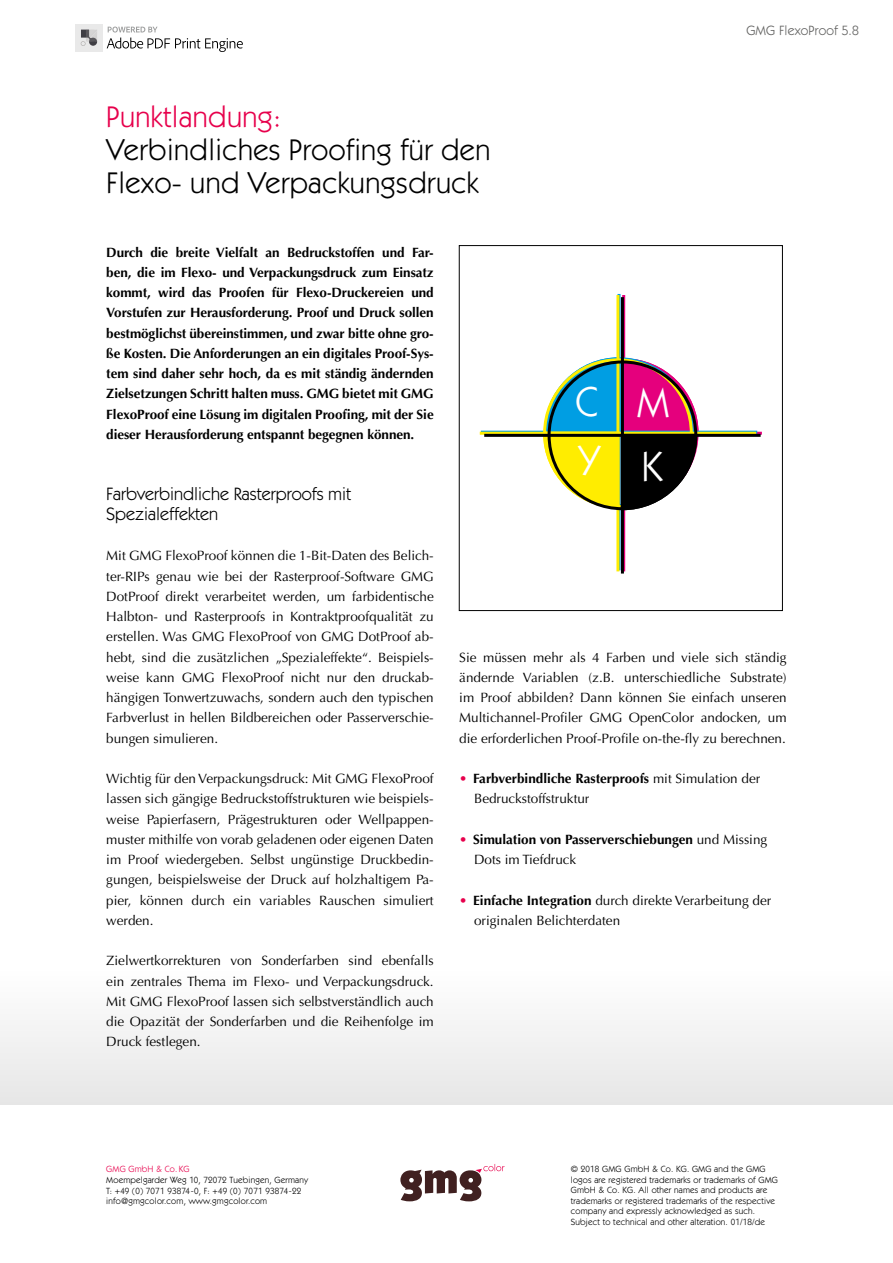
<style>
.page{position:relative;width:893px;height:1263px;background:#fff}
.page>*{position:absolute;margin:0;border:0;box-sizing:border-box;transform-origin:0 0}
.t1{font:42px/61.5px "ITC Kabel Std";color:#fff}
.t2{font:30px/33px "ITC Kabel Std";letter-spacing:.015em;color:#000}
.t3{font:30px "ITC Kabel Std";letter-spacing:.015em;color:#e7004c}
.t4{font:18px/20.2px "ITC Kabel Std";color:#000}
.t5{font:13.5px/20.2px "Optima LT Std";color:#000;text-align:justify}
.t6{font:700 13.5px/20.2px "Optima LT Std";letter-spacing:-.005em;color:#000;text-align:justify}
.t7{font:13.5px "ITC Kabel Std";letter-spacing:.015em;color:#636362}
.t8{font:9px/10.5px "ITC Kabel Std";letter-spacing:.02em;color:#000}
.t9{font:9px "ITC Kabel Std";letter-spacing:.02em;color:#e7004c}
.s1{color:#e7004c}
.s2{font-weight:700}
.s3{font-weight:400;color:#e7004c}
.s4{font-weight:400}
</style>
<div class="page">
<div style="left:75px;top:24px;width:28px;height:27px;background:#e9e9e9"></div>
<svg style="left:81px;top:30px;width:16px;height:16px"></svg>
<svg style="left:107px;top:27px;width:136px;height:25px"></svg>
<svg style="left:400px;top:1164px;width:105px;height:37px"></svg>
<div style="left:0;top:809px;width:893px;height:296px;background:linear-gradient(to bottom,#fff,#ededed)"></div>
<div style="left:459px;top:245px;width:324px;height:366px;border:1px solid #000"></div>
<hr style="left:485px;top:432px;width:277px;height:3px;background:#e5007d">
<hr style="left:622px;top:295px;width:3px;height:276px;background:#e5007d">
<hr style="left:617px;top:294px;width:3px;height:276px;background:#009ee3">
<hr style="left:481px;top:431px;width:276px;height:3px;background:#009ee3">
<hr style="left:480px;top:432px;width:276px;height:3px;background:#ffed00">
<hr style="left:616px;top:295px;width:3px;height:276px;background:#ffed00">
<hr style="left:484px;top:434px;width:277px;height:3px;background:#000">
<hr style="left:621px;top:297px;width:3px;height:276px;background:#000">
<svg style="left:542px;top:356px;width:158px;height:156px"></svg>
<h2 class="t3" style="left:106px;top:99px;width:176px">Punktlandung:</h2>
<h2 class="t2" style="left:106px;top:133px;width:385px">Verbindliches Proofing für den<br>Flexo- und Verpackungsdruck</h2>
<p class="t6" style="left:106px;top:242px;width:329px">Durch die breite Vielfalt an Bedruckstoffen und Far&shy;ben, die im Flexo- und Verpackungsdruck zum Einsatz kommt, wird das Proofen für Flexo-Druckereien und Vorstufen zur Herausforderung. Proof und Druck sollen bestmöglichst übereinstimmen, und zwar bitte ohne gro&shy;ße Kosten. Die Anforderungen an ein digitales Proof-Sys&shy;tem sind daher sehr hoch, da es mit ständig ändernden Zielsetzungen Schritt halten muss. GMG bietet mit GMG FlexoProof eine Lösung im digitalen Proofing, mit der Sie dieser Herausforderung entspannt begegnen können.</p>
<p class="t7" style="left:746px;top:23px;width:114px">GMG FlexoProof 5.8</p>
<h1 class="t1" style="left:576px;top:371px;width:95px">C M<br>Y K</h1>
<h3 class="t4" style="left:106px;top:483px;width:246px">Farbverbindliche Rasterproofs mit<br>Spezialeffekten</h3>
<p class="t5" style="left:106px;top:546px;width:329px">Mit GMG FlexoProof können die 1-Bit-Daten des Belich&shy;ter-RIPs genau wie bei der Rasterproof-Software GMG DotProof direkt verarbeitet werden, um farbidentische Halbton- und Rasterproofs in Kontraktproofqualität zu erstellen. Was GMG FlexoProof von GMG DotProof ab&shy;hebt, sind die zusätzlichen „Spezialeffekte“. Beispiels&shy;weise kann GMG FlexoProof nicht nur den druckab&shy;hängigen Tonwertzuwachs, sondern auch den typischen Farbverlust in hellen Bildbereichen oder Passerverschie&shy;bungen simulieren.</p>
<p class="t5" style="left:106px;top:769px;width:329px">Wichtig für den Verpackungsdruck: Mit GMG FlexoProof lassen sich gängige Bedruckstoffstrukturen wie beispiels&shy;weise Papierfasern, Prägestrukturen oder Wellpappen&shy;muster mithilfe von vorab geladenen oder eigenen Daten im Proof wiedergeben. Selbst ungünstige Druckbedin&shy;gungen, beispielsweise der Druck auf holzhaltigem Pa&shy;pier, können durch ein variables Rauschen simuliert werden.</p>
<p class="t5" style="left:106px;top:951px;width:329px">Zielwertkorrekturen von Sonderfarben sind ebenfalls ein zentrales Thema im Flexo- und Verpackungsdruck.<br>Mit GMG FlexoProof lassen sich selbstverständlich auch die Opazität der Sonderfarben und die Reihenfolge im Druck festlegen.</p>
<p class="t5" style="left:459px;top:647px;width:329px">Sie müssen mehr als 4 Farben und viele sich ständig ändernde Variablen (z.B. unterschiedliche Substrate) im Proof abbilden? Dann können Sie einfach unseren Multichannel-Profiler GMG OpenColor andocken, um die erforderlichen Proof-Profile on-the-fly zu berechnen.</p>
<p class="t5" style="left:474px;top:769px;width:288px;text-indent:-15px"><span class="s1">•</span> <span class="s2">Farbverbindliche Rasterproofs</span> mit Simulation der<br>Bedruckstoffstruktur</p>
<p class="t6" style="left:474px;top:829px;width:295px;text-indent:-15px"><span class="s3">•</span> Simulation von Passerverschiebungen <span class="s4">und Missing<br>Dots im Tiefdruck</span></p>
<p class="t5" style="left:474px;top:890px;width:299px;text-indent:-15px"><span class="s1">•</span> <span class="s2">Einfache Integration</span> durch direkte Verarbeitung der originalen Belichterdaten</p>
<p class="t9" style="left:106px;top:1164px;width:85px">GMG GmbH &amp; Co. KG</p>
<p class="t8" style="left:106px;top:1174px;width:203px;line-height:11.1px">Moempelgarder Weg 10, 72072 Tuebingen, Germany<br>T: +49 (0) 7071 93874-0, F: +49 (0) 7071 93874-22</p>
<p class="t8" style="left:106px;top:1195px;width:163px">info@gmgcolor.com, www.gmgcolor.com</p>
<p class="t8" style="left:571px;top:1164px;width:209px">© 2018 GMG GmbH &amp; Co. KG. GMG and the GMG logos are registered trademarks or trademarks of GMG GmbH &amp; Co. KG. All other names and products are trademarks or registered trademarks of the respective company and expressly acknowledged as such.<br>Subject to technical and other alteration. 01/18/de</p>
</div>
